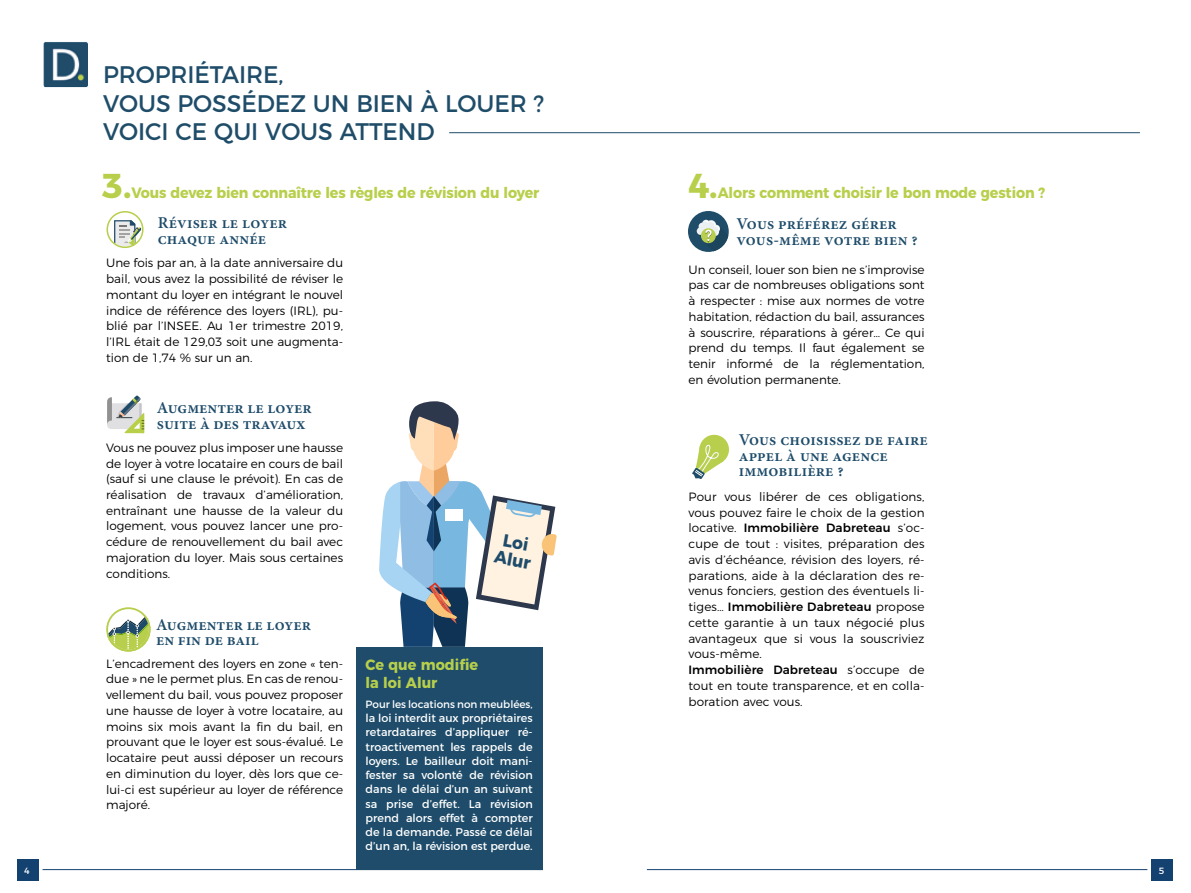
<style>
.page{position:relative;width:1191px;height:893px;background:#fff}
.page>*{position:absolute;margin:0;border:0;box-sizing:border-box;transform-origin:0 0}
.t1{font:700 34.5px "Montserrat";color:#b7cf4b}
.t2{font:24px/28.8px "Montserrat";letter-spacing:-.005em;color:#1f4d69}
.t3{font:700 17.55px/17.5px "Montserrat";color:#1e4c6a;text-align:center;scale:.96 1}
.t4{font:600 16.5px/15.8px "Minion Pro";letter-spacing:.005em;color:#1e4c6a}
.t5{font:700 15px "Montserrat";letter-spacing:-.01em;color:#b7cf4b;scale:.95 1}
.t6{font:700 15px/18px "Montserrat";letter-spacing:-.01em;color:#b7cf4b;scale:.96 1}
.t7{font:300 12px/15.8px "Montserrat";letter-spacing:.01em;color:#000;text-align:justify}
.t8{font:11.25px/14.2px "Montserrat";color:#fff;text-align:justify}
.t9{font:10.5px "Montserrat";color:#fff}
.t10{font:9px "Montserrat";color:#fff}
.s1{font-weight:500}
</style>
<div class="page">
<div style="left:17px;top:859px;width:21px;height:21px;background:#144270"></div>
<div style="left:1151px;top:859px;width:21px;height:21px;background:#144270"></div>
<hr style="left:43px;top:869px;width:500px;height:1px;background:#144270">
<hr style="left:647px;top:869px;width:500px;height:1px;background:#144270">
<div style="left:688px;top:211px;width:40px;height:41px;background:#1f4d69;border-radius:50%"></div>
<svg style="left:696px;top:220px;width:32px;height:31px"></svg>
<svg style="left:692px;top:434px;width:37px;height:45px"></svg>
<svg style="left:107px;top:396px;width:37px;height:37px"></svg>
<svg style="left:106px;top:211px;width:38px;height:37px"></svg>
<div style="left:356px;top:647px;width:187px;height:222px;background:#1e4c6a"></div>
<hr style="left:449px;top:132px;width:691px;height:1px;background:#1e4c6a">
<img style="left:45px;top:43px;width:42px;height:43px">
<div style="left:43px;top:41px;width:46px;height:47px;border:1px solid #fff;border-radius:3px"></div>
<svg style="left:379px;top:401px;width:178px;height:246px"></svg>
<svg style="left:106px;top:607px;width:44px;height:45px"></svg>
<h2 class="t2" style="left:103px;top:58px;width:443px">PROPRIÉTAIRE,<br>VOUS POSSÉDEZ UN BIEN À LOUER ?<br>VOICI CE QUI VOUS ATTEND</h2>
<h1 class="t1" style="left:102px;top:158px;width:31px">3.</h1>
<p class="t5" style="left:131px;top:181px;width:431px">Vous devez bien connaître les règles de révision du loyer</p>
<h1 class="t1" style="left:688px;top:158px;width:31px">4.</h1>
<p class="t5" style="left:717px;top:181px;width:346px">Alors comment choisir le bon mode gestion ?</p>
<h3 class="t4" style="left:158px;top:215px;width:131px">Réviser le loyer chaque année</h3>
<h3 class="t4" style="left:736px;top:216px;width:183px">Vous préférez gérer vous-même votre bien ?</h3>
<p class="t7" style="left:106px;top:254px;width:238px">Une fois par an, à la date anniversaire du bail, vous avez la possibilité de réviser le montant du loyer en intégrant le nouvel indice de référence des loyers (IRL), pu&shy;blié par l’INSEE. Au 1er trimestre 2019, l’IRL était de 129,03 soit une augmenta&shy;tion de 1,74 % sur un an.</p>
<h3 class="t4" style="left:157px;top:400px;width:156px">Augmenter le loyer suite à des travaux</h3>
<p class="t7" style="left:106px;top:439px;width:238px">Vous ne pouvez plus imposer une hausse de loyer à votre locataire en cours de bail (sauf si une clause le prévoit). En cas de réalisation de travaux d’amélioration, entraînant une hausse de la valeur du logement, vous pouvez lancer une pro&shy;cédure de renouvellement du bail avec majoration du loyer. Mais sous certaines conditions.</p>
<h3 class="t4" style="left:156px;top:616px;width:156px">Augmenter le loyer en fin de bail</h3>
<h3 class="t3" style="left:499px;top:529px;width:40px;rotate:10deg">Loi<br>Alur</h3>
<p class="t7" style="left:106px;top:655px;width:238px">L’encadrement des loyers en zone « ten&shy;due » ne le permet plus. En cas de renou&shy;vellement du bail, vous pouvez proposer une hausse de loyer à votre locataire, au moins six mois avant la fin du bail, en prouvant que le loyer est sous-évalué. Le locataire peut aussi déposer un recours en diminution du loyer, dès lors que ce&shy;lui-ci est supérieur au loyer de référence majoré.</p>
<p class="t6" style="left:365px;top:654px;width:119px">Ce que modifie la loi Alur</p>
<p class="t9" style="left:365px;top:696px;width:169px">Pour les locations non meublées,</p>
<p class="t8" style="left:365px;top:710px;width:169px">la loi interdit aux propriétaires retardataires d’appliquer ré&shy;troactivement les rappels de loyers. Le bailleur doit mani&shy;fester sa volonté de révision dans le délai d’un an suivant sa prise d’effet. La révision prend alors effet à compter de la demande. Passé ce délai d’un an, la révision est perdue.</p>
<p class="t7" style="left:688px;top:260px;width:237px">Un conseil, louer son bien ne s’improvise pas car de nombreuses obligations sont à respecter : mise aux normes de votre habitation, rédaction du bail, assurances à souscrire, réparations à gérer… Ce qui prend du temps. Il faut également se tenir informé de la réglementation, en évolution permanente.</p>
<h3 class="t4" style="left:738px;top:432px;width:190px">Vous choisissez de faire appel à une agence immobilière ?</h3>
<p class="t7" style="left:688px;top:488px;width:238px;text-align:left">Pour vous libérer de ces obligations, vous pouvez faire le choix de la gestion locative. <span class="s1">Immobilière Dabreteau</span> s’oc&shy;cupe de tout : visites, préparation des avis d’échéance, révision des loyers, ré&shy;parations, aide à la déclaration des re&shy;venus fonciers, gestion des éventuels li&shy;tiges… <span class="s1">Immobilière Dabreteau</span> propose cette garantie à un taux négocié plus avantageux que si vous la souscriviez vous-même.<br><span class="s1">Immobilière Dabreteau</span> s’occupe de tout en toute transparence, et en colla&shy;boration avec vous.</p>
<p class="t10" style="left:24px;top:864px;width:7px">4</p>
<p class="t10" style="left:1158px;top:864px;width:7px">5</p>
</div>
